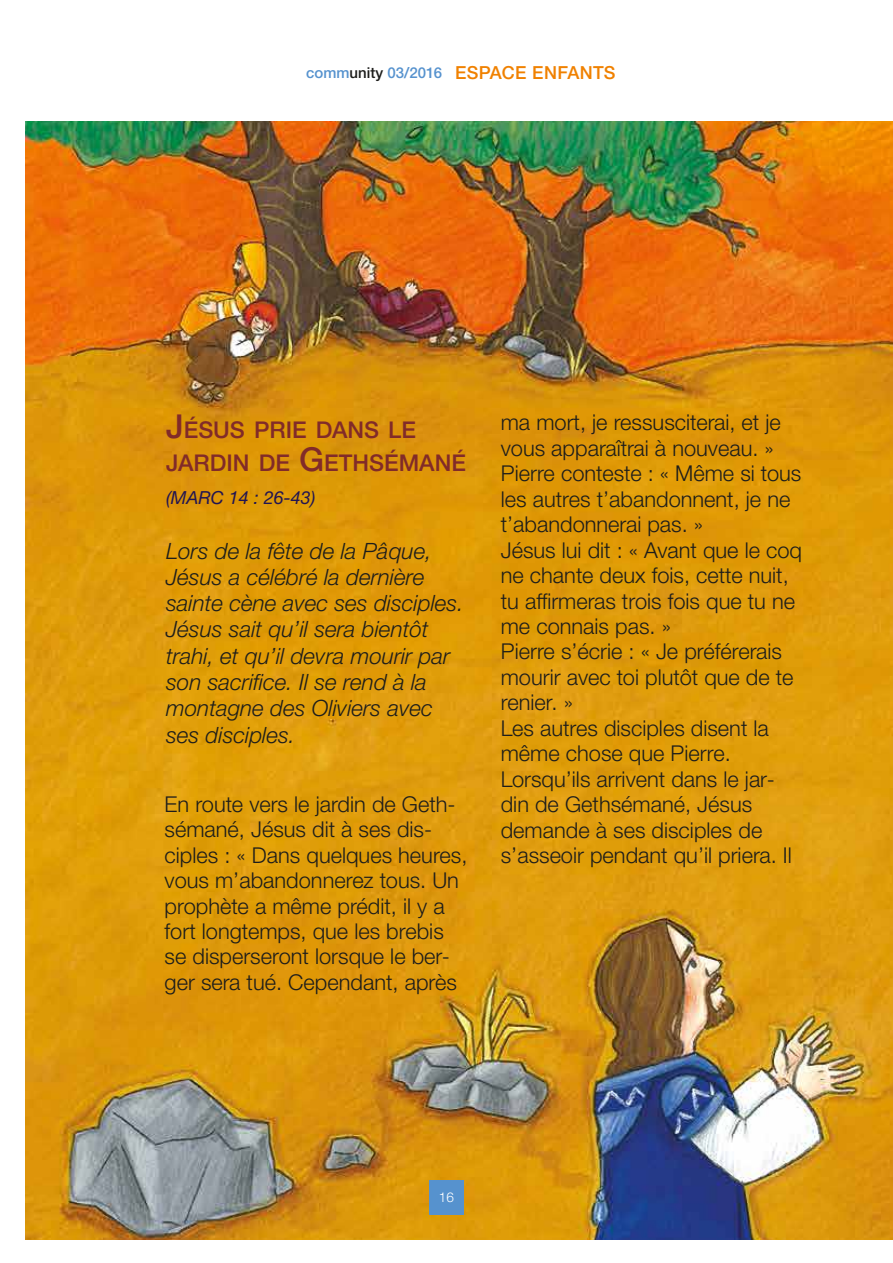
<style>
.page{position:relative;width:893px;height:1263px;background:#fff}
.page>*{position:absolute;margin:0;border:0;box-sizing:border-box;transform-origin:0 0}
.t1{font:500 23.1px/33px "Helvetica Neue LTW1 G";color:#812b29}
.t2{font:italic 300 22.5px/26.2px "Helvetica Neue LTW1 G";color:#1d1d1b}
.t3{font:300 21.9px/25.5px "Helvetica Neue LTW1 G";color:#1d1d1b}
.t4{font:500 18px "Helvetica Neue LTW1 G";letter-spacing:.02em;color:#f08100}
.t5{font:italic 18px "Helvetica Neue LTW1 G";color:#211452}
.t6{font:300 13.5px "Helvetica Neue LTW1 G";color:#fff}
.s1{font-size:15px;color:#5692ce}
.s2{font-size:15px;color:#1d1d1b}
.s3{font-size:33px}
</style>
<div class="page">
<img style="left:26px;top:121px;width:867px;height:1118px">
<div style="left:429px;top:1180px;width:34px;height:34px;background:#5692ce"></div>
<p class="t4" style="left:306px;top:61px;width:311px"><span class="s1">comm</span><span class="s2">unity</span> <span class="s1">03/2016</span> ESPACE ENFANTS</p>
<p class="t1" style="left:166px;top:413px;width:301px"><span class="s3">J</span>ÉSUS PRIE DANS LE<br>JARDIN DE <span class="s3">G</span>ETHSÉMANÉ</p>
<p class="t5" style="left:166px;top:487px;width:151px">(MARC 14 : 26-43)</p>
<p class="t2" style="left:166px;top:537px;width:299px">Lors de la fête de la Pâque,<br>Jésus a célébré la dernière sainte cène avec ses disciples.<br>Jésus sait qu’il sera bientôt trahi, et qu’il devra mourir par son sacrifice. Il se rend à la montagne des Oliviers avec ses disciples.</p>
<p class="t3" style="left:165px;top:791px;width:304px">En route vers le jardin de Geth&shy;sémané, Jésus dit à ses dis&shy;ciples : « Dans quelques heures, vous m’abandonnerez tous. Un prophète a même prédit, il y a fort longtemps, que les brebis se disperseront lorsque le ber&shy;ger sera tué. Cependant, après</p>
<p class="t3" style="left:501px;top:410px;width:303px">ma mort, je ressusciterai, et je vous apparaîtrai à nouveau. »<br>Pierre conteste : « Même si tous les autres t’abandonnent, je ne t’abandonnerai pas. »<br>Jésus lui dit : « Avant que le coq ne chante deux fois, cette nuit, tu affirmeras trois fois que tu ne me connais pas. »<br>Pierre s’écrie : « Je préférerais mourir avec toi plutôt que de te renier. »<br>Les autres disciples disent la même chose que Pierre.<br>Lorsqu’ils arrivent dans le jar&shy;din de Gethsémané, Jésus demande à ses disciples de s’asseoir pendant qu’il priera. Il</p>
<p class="t6" style="left:439px;top:1189px;width:17px">16</p>
</div>
